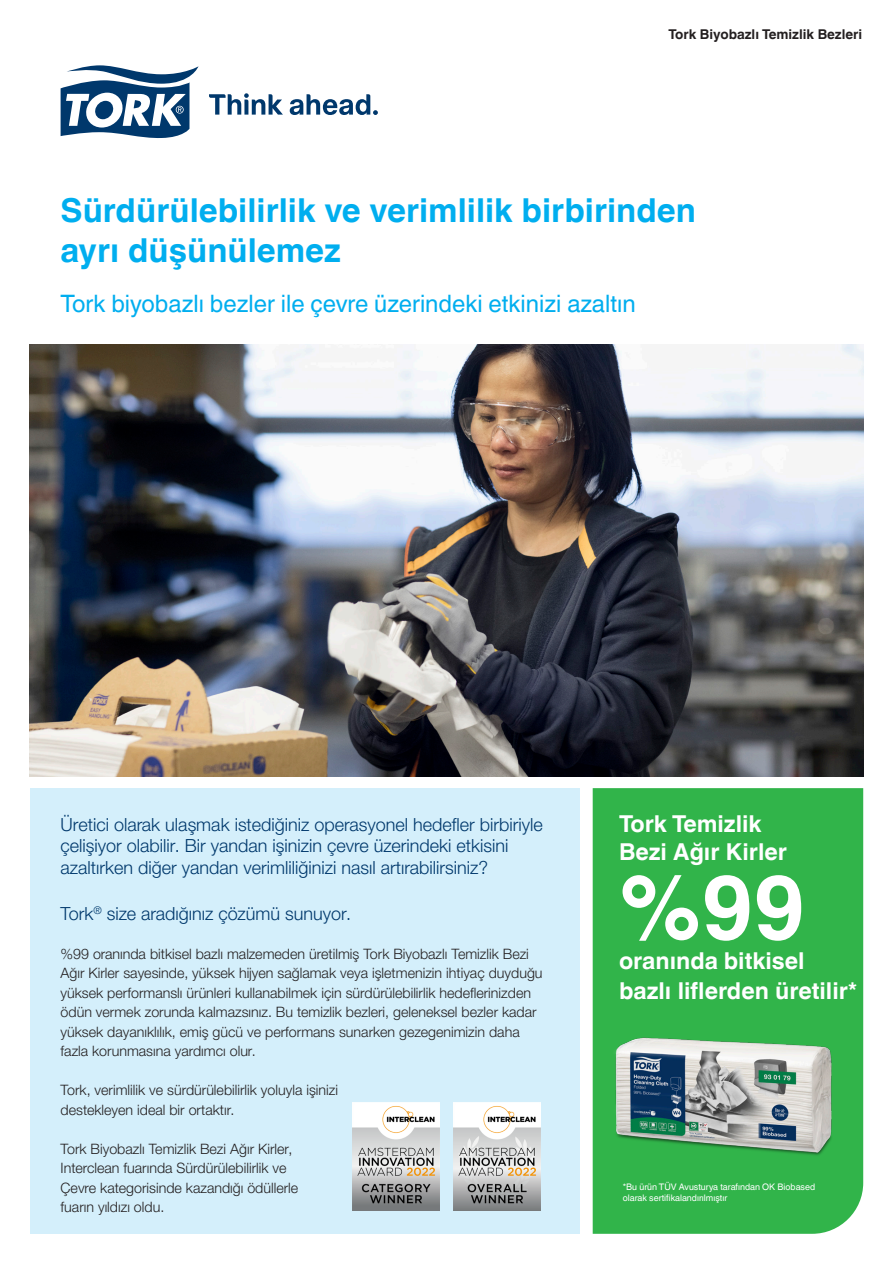
<style>
.page{position:relative;width:893px;height:1263px;background:#fff}
.page>*{position:absolute;margin:0;border:0;box-sizing:border-box;transform-origin:0 0}
.t1{font:700 90px "Helvetica World";color:#fff}
.t2{font:700 33px/39.6px "Helvetica World";color:#00aeef}
.t3{font:24px "Helvetica World";color:#00aeef}
.t4{font:700 23.25px/27.9px "Helvetica World";color:#fff}
.t5{font:18px/21.6px "Helvetica Neue World 45 Lt";color:#00386c}
.t6{font:14.25px/19.5px "Helvetica Neue World 45 Lt";color:#231f20}
.t7{font:700 13.5px "Helvetica World";color:#231f20}
.t8{font:9px/10.8px "Helvetica World";color:#fff}
</style>
<div class="page">
<svg style="left:61px;top:65px;width:137px;height:73px"></svg>
<svg style="left:209px;top:93px;width:74px;height:22px"></svg>
<svg style="left:290px;top:94px;width:88px;height:21px"></svg>
<img style="left:30px;top:344px;width:833px;height:432px">
<div style="left:30px;top:788px;width:550px;height:446px;background:#d4effb"></div>
<div style="left:593px;top:788px;width:270px;height:446px;background:#31b44a"></div>
<img style="left:593px;top:1014px;width:262px;height:161px">
<img style="left:353px;top:1102px;width:87px;height:109px">
<img style="left:453px;top:1102px;width:87px;height:109px">
<p class="t7" style="left:668px;top:27px;width:195px">Tork Biyobazlı Temizlik Bezleri</p>
<p class="t2" style="left:61px;top:191px;width:637px">Sürdürülebilirlik ve verimlilik birbirinden ayrı düşünülemez</p>
<p class="t3" style="left:61px;top:290px;width:576px">Tork biyobazlı bezler ile çevre üzerindeki etkinizi azaltın</p>
<p class="t5" style="left:61px;top:814px;width:484px">Üretici olarak ulaşmak istediğiniz operasyonel hedefler birbiriyle çelişiyor olabilir. Bir yandan işinizin çevre üzerindeki etkisini azaltırken diğer yandan verimliliğinizi nasıl artırabilirsiniz?</p>
<p class="t5" style="left:61px;top:903px;width:292px">Tork<sup>®</sup> size aradığınız çözümü sunuyor.</p>
<p class="t6" style="left:61px;top:944px;width:483px">%99 oranında bitkisel bazlı malzemeden üretilmiş Tork Biyobazlı Temizlik Bezi Ağır Kirler sayesinde, yüksek hijyen sağlamak veya işletmenizin ihtiyaç duyduğu yüksek performanslı ürünleri kullanabilmek için sürdürülebilirlik hedeflerinizden ödün vermek zorunda kalmazsınız. Bu temizlik bezleri, geleneksel bezler kadar yüksek dayanıklılık, emiş gücü ve performans sunarken gezegenimizin daha fazla korunmasına yardımcı olur.</p>
<p class="t6" style="left:61px;top:1080px;width:279px">Tork, verimlilik ve sürdürülebilirlik yoluyla işinizi destekleyen ideal bir ortaktır.</p>
<p class="t6" style="left:61px;top:1139px;width:239px">Tork Biyobazlı Temizlik Bezi Ağır Kirler, Interclean fuarında Sürdürülebilirlik ve Çevre kategorisinde kazandığı ödüllerle fuarın yıldızı oldu.</p>
<p class="t4" style="left:619px;top:810px;width:169px">Tork Temizlik<br>Bezi Ağır Kirler</p>
<p class="t1" style="left:619px;top:855px;width:188px">%99</p>
<p class="t4" style="left:619px;top:946px;width:239px;line-height:30px">oranında bitkisel bazlı liflerden üretilir*</p>
<p class="t8" style="left:623px;top:1181px;width:194px">*Bu ürün TÜV Avusturya tarafından OK Biobased olarak sertifikalandırılmıştır</p>
</div>
